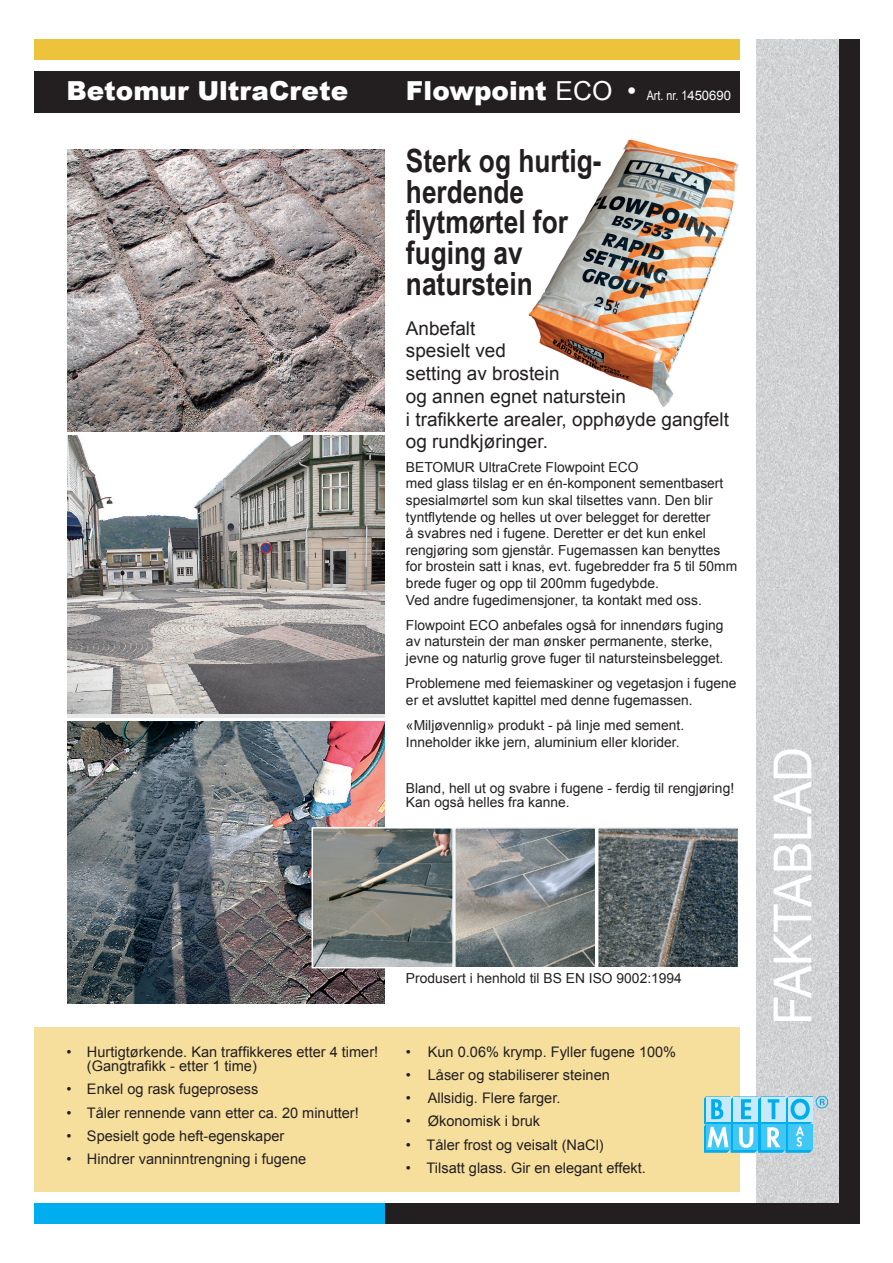
<style>
.page{position:relative;width:893px;height:1263px;background:#fff}
.page>*{position:absolute;margin:0;border:0;box-sizing:border-box;transform-origin:0 0}
.t1{font:52.35px "Arial";color:#fff;scale:.93 1}
.t2{font:700 31.95px/30.6px "Arial Narrow";color:#231f20}
.t3{font:900 26.25px "Arial";color:#fff}
.t4{font:18.9px/22.6px "Arial";color:#231f20}
.t5{font:14.55px/14.5px "Arial";color:#231f20}
.t6{font:13.8px/16.6px "Arial";color:#231f20}
.s1{font-weight:400}
.s2{font-family:"Arial Narrow";font-weight:400;font-size:13.05px}
.s3{font-weight:400;font-size:13.05px}
</style>
<div class="page">
<div style="left:35px;top:40px;width:705px;height:20px;background:#edc33b"></div>
<img style="left:756px;top:40px;width:83px;height:1163px">
<div style="left:179px;top:1203px;width:680px;height:20px;background:#231f20"></div>
<div style="left:35px;top:1203px;width:350px;height:20px;background:#00aeef"></div>
<div style="left:839px;top:40px;width:20px;height:1183px;background:#231f20"></div>
<div style="left:35px;top:71px;width:705px;height:42px;background:#231f20"></div>
<div style="left:35px;top:1027px;width:705px;height:165px;background:#f6de9d"></div>
<svg style="left:704px;top:1097px;width:124px;height:56px;background:#78d1f1"></svg>
<img style="left:528px;top:139px;width:211px;height:268px">
<img style="left:67px;top:150px;width:317px;height:281px">
<img style="left:67px;top:436px;width:317px;height:277px">
<img style="left:67px;top:722px;width:317px;height:281px">
<img style="left:313px;top:829px;width:139px;height:137px">
<div style="left:311px;top:827px;width:143px;height:141px;border:1px solid #fff"></div>
<img style="left:456px;top:829px;width:138px;height:137px">
<div style="left:454px;top:827px;width:142px;height:141px;border:1px solid #fff"></div>
<img style="left:599px;top:829px;width:138px;height:137px">
<div style="left:597px;top:827px;width:142px;height:141px;border:1px solid #fff"></div>
<h3 class="t3" style="left:66px;top:71px;width:283px">Betomur UltraCrete</h3>
<h3 class="t3" style="left:406px;top:71px;width:326px">Flowpoint <span class="s1">ECO •</span> <span class="s2">Art. nr. 1</span><span class="s3">450690</span></h3>
<h2 class="t2" style="left:406px;top:146px;width:197px">Sterk og hurtig&shy;herdende flytmørtel for fuging av naturstein</h2>
<h3 class="t4" style="left:406px;top:317px;width:324px">Anbefalt<br>spesielt ved<br>setting av brostein<br>og annen egnet naturstein<br>i trafikkerte arealer, opphøyde gangfelt og rundkjøringer.</h3>
<p class="t6" style="left:406px;top:459px;width:333px">BETOMUR UltraCrete Flowpoint ECO<br>med glass tilslag er en én-komponent sementbasert spesialmørtel som kun skal tilsettes vann. Den blir tyntflytende og helles ut over belegget for deretter<br>å svabres ned i fugene. Deretter er det kun enkel rengjøring som gjenstår. Fugemassen kan benyttes for brostein satt i knas, evt. fugebredder fra 5 til 50mm brede fuger og opp til 200mm fugedybde.<br>Ved andre fugedimensjoner, ta kontakt med oss.</p>
<p class="t6" style="left:406px;top:617px;width:319px">Flowpoint ECO anbefales også for innendørs fuging av naturstein der man ønsker permanente, sterke, jevne og naturlig grove fuger til natursteinsbelegget.</p>
<p class="t6" style="left:406px;top:675px;width:332px">Problemene med feiemaskiner og vegetasjon i fugene er et avsluttet kapittel med denne fugemassen.</p>
<p class="t6" style="left:406px;top:717px;width:280px">«Miljøvennlig» produkt - på linje med sement.<br>Inneholder ikke jern, aluminium eller klorider.</p>
<p class="t6" style="left:406px;top:780px;width:330px;line-height:14.5px">Bland, hell ut og svabre i fugene - ferdig til rengjøring!<br>Kan også helles fra kanne.</p>
<p class="t5" style="left:87px;top:1044px;width:293px;text-indent:-21px">• Hurtigtørkende. Kan traffikkeres etter 4 timer! (Gangtrafikk - etter 1 time)</p>
<p class="t5" style="left:66px;top:1082px;width:194px">• Enkel og rask fugeprosess</p>
<p class="t5" style="left:66px;top:1105px;width:294px">• Tåler rennende vann etter ca. 20 minutter!</p>
<p class="t5" style="left:66px;top:1129px;width:219px">• Spesielt gode heft-egenskaper</p>
<p class="t5" style="left:66px;top:1152px;width:241px">• Hindrer vanninntrengning i fugene</p>
<p class="t6" style="left:406px;top:970px;width:277px">Produsert i henhold til BS EN ISO 9002:1994</p>
<p class="t5" style="left:406px;top:1044px;width:272px">• Kun 0.06% krymp. Fyller fugene 100%</p>
<p class="t5" style="left:406px;top:1068px;width:205px">• Låser og stabiliserer steinen</p>
<p class="t5" style="left:406px;top:1091px;width:156px">• Allsidig. Flere farger.</p>
<p class="t5" style="left:406px;top:1114px;width:136px">• Økonomisk i bruk</p>
<p class="t5" style="left:406px;top:1137px;width:199px">• Tåler frost og veisalt (NaCl)</p>
<p class="t5" style="left:406px;top:1161px;width:241px">• Tilsatt glass. Gir en elegant effekt.</p>
<h1 class="t1" style="left:764px;top:1025px;width:301px;rotate:-90deg">FAKTABLAD</h1>
</div>
